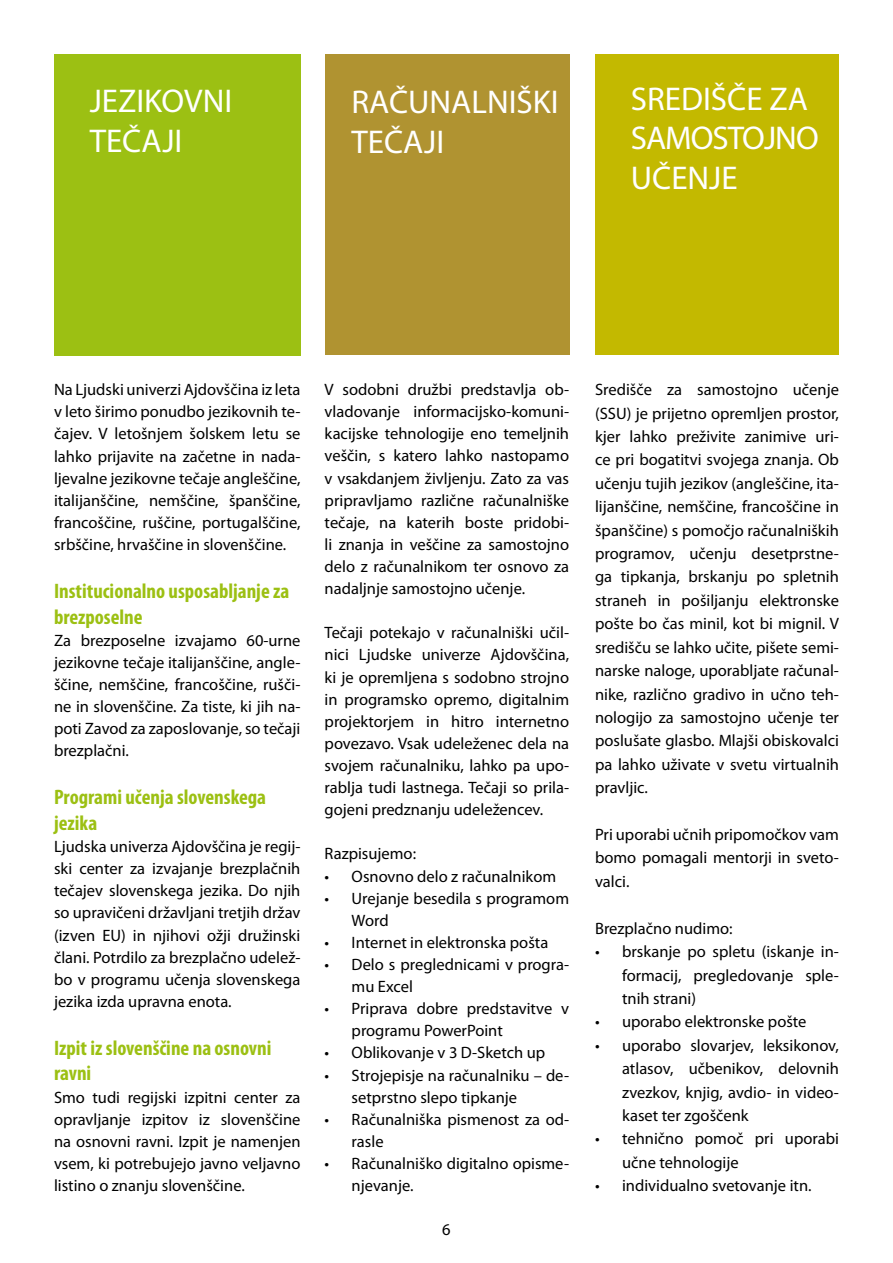
<style>
.page{position:relative;width:893px;height:1263px;background:#fff}
.page>*{position:absolute;margin:0;border:0;box-sizing:border-box;transform-origin:0 0}
.t1{font:33px/39.6px "Myriad Pro";color:#fff}
.t2{font:700 condensed 21px/25.7px "Myriad Pro";color:#9cc013}
.t3{font:16.5px/23.4px "Myriad Pro";color:#000;text-align:justify}
</style>
<div class="page">
<div style="left:595px;top:54px;width:244px;height:300px;background:#c3b900"></div>
<div style="left:54px;top:54px;width:246px;height:301px;background:#9cc013"></div>
<div style="left:325px;top:54px;width:244px;height:300px;background:#b09331"></div>
<h1 class="t1" style="left:90px;top:81px;width:144px">JEZIKOVNI<br>TEČAJI</h1>
<h1 class="t1" style="left:351px;top:82px;width:209px">RAČUNALNIŠKI<br>TEČAJI</h1>
<h1 class="t1" style="left:631px;top:78px;width:189px">SREDIŠČE ZA<br>SAMOSTOJNO<br>UČENJE</h1>
<p class="t3" style="left:54px;top:378px;width:248px;line-height:22.2px">Na Ljudski univerzi Ajdovščina iz leta v leto širimo ponudbo jezikovnih te&shy;čajev. V letošnjem šolskem letu se lahko prijavite na začetne in nada&shy;ljevalne jezikovne tečaje angleščine, italijanščine, nemščine, španščine, francoščine, ruščine, portugalščine, srbščine, hrvaščine in slovenščine.</p>
<p class="t2" style="left:54px;top:578px;width:237px">Institucionalno usposabljanje za brezposelne</p>
<p class="t3" style="left:54px;top:629px;width:248px;line-height:22.2px">Za brezposelne izvajamo 60-urne jezikovne tečaje italijanščine, angle&shy;ščine, nemščine, francoščine, rušči&shy;ne in slovenščine. Za tiste, ki jih na&shy;poti Zavod za zaposlovanje, so tečaji brezplačni.</p>
<p class="t2" style="left:54px;top:784px;width:214px">Programi učenja slovenskega jezika</p>
<p class="t3" style="left:54px;top:835px;width:248px;line-height:22.2px">Ljudska univerza Ajdovščina je regij&shy;ski center za izvajanje brezplačnih tečajev slovenskega jezika. Do njih so upravičeni državljani tretjih držav (izven EU) in njihovi ožji družinski člani. Potrdilo za brezplačno udelež&shy;bo v programu učenja slovenskega jezika izda upravna enota.</p>
<p class="t2" style="left:54px;top:1034px;width:219px">Izpit iz slovenščine na osnovni ravni</p>
<p class="t3" style="left:54px;top:1085px;width:248px;line-height:22.2px">Smo tudi regijski izpitni center za opravljanje izpitov iz slovenščine na osnovni ravni. Izpit je namenjen vsem, ki potrebujejo javno veljavno listino o znanju slovenščine.</p>
<p class="t3" style="left:325px;top:378px;width:246px;line-height:22px">V sodobni družbi predstavlja ob&shy;vladovanje informacijsko-komuni&shy;kacijske tehnologije eno temeljnih veščin, s katero lahko nastopamo v vsakdanjem življenju. Zato za vas pripravljamo različne računalniške tečaje, na katerih boste pridobi&shy;li znanja in veščine za samostojno delo z računalnikom ter osnovo za nadaljnje samostojno učenje.</p>
<p class="t3" style="left:325px;top:621px;width:246px;line-height:22px">Tečaji potekajo v računalniški učil&shy;nici Ljudske univerze Ajdovščina, ki je opremljena s sodobno strojno in programsko opremo, digitalnim projektorjem in hitro internetno povezavo. Vsak udeleženec dela na svojem računalniku, lahko pa upo&shy;rablja tudi lastnega. Tečaji so prila&shy;gojeni predznanju udeležencev.</p>
<p class="t3" style="left:325px;top:842px;width:93px">Razpisujemo:</p>
<p class="t3" style="left:325px;top:864px;width:233px">• Osnovno delo z računalnikom</p>
<p class="t3" style="left:352px;top:887px;width:219px;line-height:22px;text-indent:-27px">• Urejanje besedila s programom<br>Word</p>
<p class="t3" style="left:325px;top:930px;width:225px">• Internet in elektronska pošta</p>
<p class="t3" style="left:352px;top:953px;width:219px;line-height:22px;text-indent:-27px">• Delo s preglednicami v progra&shy;mu Excel</p>
<p class="t3" style="left:352px;top:997px;width:219px;line-height:22px;text-indent:-27px">• Priprava dobre predstavitve v programu PowerPoint</p>
<p class="t3" style="left:325px;top:1041px;width:222px">• Oblikovanje v 3 D-Sketch up</p>
<p class="t3" style="left:352px;top:1064px;width:219px;line-height:22px;text-indent:-27px">• Strojepisje na računalniku – de&shy;setprstno slepo tipkanje</p>
<p class="t3" style="left:352px;top:1108px;width:219px;line-height:22px;text-indent:-27px">• Računalniška pismenost za od&shy;rasle</p>
<p class="t3" style="left:352px;top:1152px;width:219px;line-height:22px;text-indent:-27px">• Računalniško digitalno opisme&shy;njevanje.</p>
<p class="t3" style="left:442px;top:1218px;width:10px">6</p>
<p class="t3" style="left:595px;top:378px;width:245px">Središče za samostojno učenje (SSU) je prijetno opremljen prostor, kjer lahko preživite zanimive uri&shy;ce pri bogatitvi svojega znanja. Ob učenju tujih jezikov (angleščine, ita&shy;lijanščine, nemščine, francoščine in španščine) s pomočjo računalniških programov, učenju desetprstne&shy;ga tipkanja, brskanju po spletnih straneh in pošiljanju elektronske pošte bo čas minil, kot bi mignil. V središču se lahko učite, pišete semi&shy;narske naloge, uporabljate računal&shy;nike, različno gradivo in učno teh&shy;nologijo za samostojno učenje ter poslušate glasbo. Mlajši obiskovalci pa lahko uživate v svetu virtualnih pravljic.</p>
<p class="t3" style="left:595px;top:822px;width:245px">Pri uporabi učnih pripomočkov vam bomo pomagali mentorji in sveto&shy;valci.</p>
<p class="t3" style="left:595px;top:916px;width:139px">Brezplačno nudimo:</p>
<p class="t3" style="left:622px;top:939px;width:218px;text-indent:-27px">• brskanje po spletu (iskanje in&shy;formacij, pregledovanje sple&shy;tnih strani)</p>
<p class="t3" style="left:595px;top:1010px;width:213px">• uporabo elektronske pošte</p>
<p class="t3" style="left:622px;top:1033px;width:218px;text-indent:-27px">• uporabo slovarjev, leksikonov, atlasov, učbenikov, delovnih zvezkov, knjig, avdio- in video&shy;kaset ter zgoščenk</p>
<p class="t3" style="left:622px;top:1127px;width:218px;text-indent:-27px">• tehnično pomoč pri uporabi učne tehnologije</p>
<p class="t3" style="left:595px;top:1174px;width:218px">• individualno svetovanje itn.</p>
</div>
